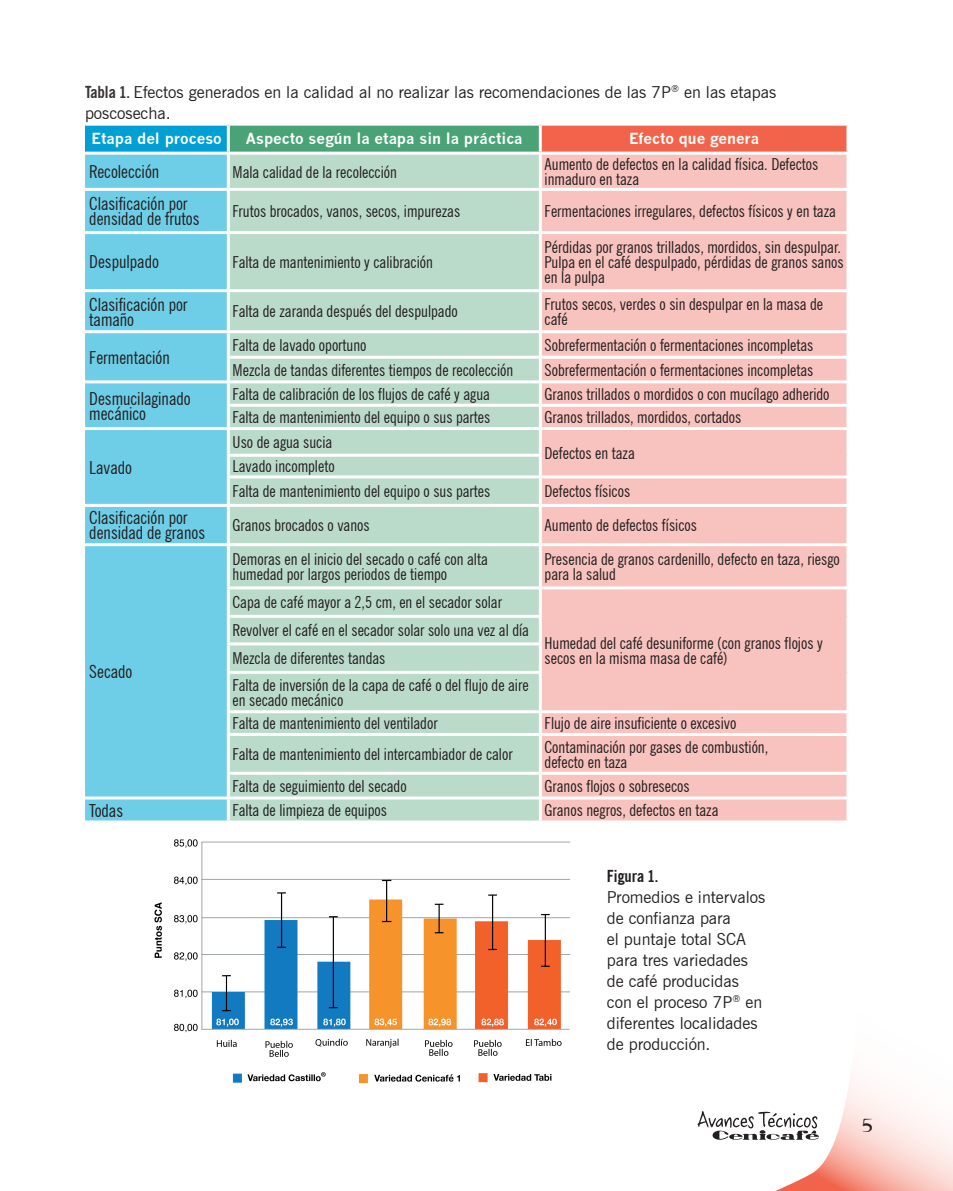
<style>
.page{position:relative;width:953px;height:1191px;background:#fff}
.page>*{position:absolute;margin:0;border:0;box-sizing:border-box;transform-origin:0 0}
.t1{font:condensed 18px/15px "News Gothic BT";color:#231f20}
.t2{font:18px "Aubrey";color:#231f20}
.t3{font:condensed 16.5px/15px "News Gothic BT";color:#231f20}
.t4{font:16.5px/21px "News Gothic BT";color:#231f20}
.t5{font:700 condensed 16.5px "News Gothic BT";color:#231f20}
.t6{font:700 15px "News Gothic";color:#fff}
.s1{font-weight:700;font-stretch:condensed;color:#393437}
</style>
<div class="page">
<img style="left:154px;top:839px;width:416px;height:245px">
<div style="left:85px;top:124px;width:143px;height:29px;background:#00a0d4"></div>
<div style="left:228px;top:124px;width:312px;height:29px;background:#4aa376"></div>
<div style="left:540px;top:124px;width:307px;height:29px;background:#f1644b"></div>
<div style="left:85px;top:155px;width:142px;height:665px;background:#6ecee7"></div>
<div style="left:230px;top:155px;width:308px;height:665px;background:#bbdbca"></div>
<div style="left:542px;top:155px;width:304px;height:665px;background:#f8c3be"></div>
<svg style="left:538px;top:155px;width:4px;height:33px"></svg>
<hr style="left:85px;top:188px;width:143px;height:3px;background:#fff">
<hr style="left:228px;top:188px;width:312px;height:3px;background:#fff">
<hr style="left:540px;top:188px;width:309px;height:3px;background:#fff">
<svg style="left:538px;top:191px;width:4px;height:40px"></svg>
<hr style="left:85px;top:231px;width:143px;height:3px;background:#fff">
<hr style="left:228px;top:231px;width:312px;height:3px;background:#fff">
<hr style="left:540px;top:231px;width:309px;height:3px;background:#fff">
<svg style="left:538px;top:234px;width:4px;height:55px"></svg>
<hr style="left:85px;top:289px;width:143px;height:3px;background:#fff">
<hr style="left:228px;top:289px;width:312px;height:3px;background:#fff">
<hr style="left:540px;top:289px;width:309px;height:3px;background:#fff">
<svg style="left:538px;top:292px;width:4px;height:38px"></svg>
<hr style="left:85px;top:330px;width:143px;height:3px;background:#fff">
<hr style="left:228px;top:330px;width:312px;height:3px;background:#fff">
<hr style="left:540px;top:330px;width:309px;height:3px;background:#fff">
<svg style="left:538px;top:333px;width:4px;height:23px"></svg>
<hr style="left:227px;top:356px;width:313px;height:3px;background:#fff">
<hr style="left:540px;top:356px;width:309px;height:3px;background:#fff">
<svg style="left:538px;top:359px;width:4px;height:21px"></svg>
<hr style="left:85px;top:380px;width:143px;height:3px;background:#fff">
<hr style="left:228px;top:380px;width:312px;height:3px;background:#fff">
<hr style="left:540px;top:380px;width:309px;height:3px;background:#fff">
<svg style="left:538px;top:383px;width:4px;height:21px"></svg>
<hr style="left:227px;top:404px;width:313px;height:3px;background:#fff">
<hr style="left:540px;top:404px;width:309px;height:3px;background:#fff">
<svg style="left:538px;top:407px;width:4px;height:20px"></svg>
<hr style="left:85px;top:427px;width:143px;height:3px;background:#fff">
<hr style="left:228px;top:427px;width:312px;height:3px;background:#fff">
<hr style="left:540px;top:427px;width:309px;height:3px;background:#fff">
<svg style="left:538px;top:430px;width:4px;height:24px"></svg>
<hr style="left:227px;top:454px;width:315px;height:3px;background:#fff">
<svg style="left:538px;top:457px;width:4px;height:18px"></svg>
<hr style="left:227px;top:475px;width:313px;height:3px;background:#fff">
<hr style="left:540px;top:475px;width:309px;height:3px;background:#fff">
<svg style="left:538px;top:478px;width:4px;height:26px"></svg>
<hr style="left:228px;top:504px;width:312px;height:3px;background:#fff">
<hr style="left:540px;top:504px;width:309px;height:3px;background:#fff">
<svg style="left:538px;top:507px;width:4px;height:36px"></svg>
<hr style="left:228px;top:543px;width:312px;height:3px;background:#fff">
<hr style="left:540px;top:543px;width:309px;height:3px;background:#fff">
<svg style="left:538px;top:546px;width:4px;height:40px"></svg>
<hr style="left:227px;top:586px;width:313px;height:3px;background:#fff">
<hr style="left:540px;top:586px;width:309px;height:3px;background:#fff">
<svg style="left:538px;top:589px;width:4px;height:26px"></svg>
<hr style="left:227px;top:615px;width:315px;height:3px;background:#fff">
<svg style="left:538px;top:618px;width:4px;height:24px"></svg>
<hr style="left:227px;top:642px;width:315px;height:3px;background:#fff">
<svg style="left:538px;top:645px;width:4px;height:26px"></svg>
<hr style="left:227px;top:671px;width:315px;height:3px;background:#fff">
<svg style="left:538px;top:674px;width:4px;height:36px"></svg>
<hr style="left:227px;top:710px;width:313px;height:3px;background:#fff">
<hr style="left:540px;top:710px;width:309px;height:3px;background:#fff">
<svg style="left:538px;top:713px;width:4px;height:20px"></svg>
<hr style="left:227px;top:733px;width:313px;height:3px;background:#fff">
<hr style="left:540px;top:733px;width:309px;height:3px;background:#fff">
<svg style="left:538px;top:736px;width:4px;height:35px"></svg>
<hr style="left:227px;top:771px;width:313px;height:3px;background:#fff">
<hr style="left:540px;top:771px;width:309px;height:3px;background:#fff">
<svg style="left:538px;top:774px;width:4px;height:22px"></svg>
<hr style="left:85px;top:504px;width:143px;height:3px;background:#fff">
<hr style="left:85px;top:543px;width:143px;height:3px;background:#fff">
<hr style="left:85px;top:796px;width:143px;height:3px;background:#fff">
<hr style="left:540px;top:796px;width:309px;height:3px;background:#fff">
<hr style="left:228px;top:796px;width:312px;height:3px;background:#fff">
<svg style="left:538px;top:799px;width:4px;height:21px"></svg>
<hr style="left:85px;top:123px;width:143px;height:3px;background:#fff">
<hr style="left:228px;top:123px;width:312px;height:3px;background:#fff">
<hr style="left:540px;top:123px;width:309px;height:3px;background:#fff">
<hr style="left:227px;top:126px;width:3px;height:26px;background:#fff">
<svg style="left:538px;top:126px;width:4px;height:26px"></svg>
<hr style="left:846px;top:126px;width:3px;height:26px;background:#fff">
<hr style="left:85px;top:152px;width:143px;height:3px;background:#fff">
<hr style="left:228px;top:152px;width:312px;height:3px;background:#fff">
<hr style="left:540px;top:152px;width:309px;height:3px;background:#fff">
<svg style="left:775px;top:617px;width:177px;height:574px"></svg>
<svg style="left:697px;top:1111px;width:122px;height:29px"></svg>
<p class="t4" style="left:85px;top:81px;width:692px"><span class="s1">Tabla 1.</span> Efectos generados en la calidad al no realizar las recomendaciones de las 7P<sup>®</sup> en las etapas poscosecha.</p>
<p class="t6" style="left:91px;top:130px;width:132px">Etapa del proceso</p>
<p class="t6" style="left:246px;top:130px;width:278px">Aspecto según la etapa sin la práctica</p>
<p class="t6" style="left:629px;top:130px;width:132px">Efecto que genera</p>
<p class="t1" style="left:89px;top:164px;width:71px">Recolección</p>
<p class="t3" style="left:232px;top:164px;width:166px">Mala calidad de la recolección</p>
<p class="t3" style="left:544px;top:156px;width:275px">Aumento de defectos en la calidad física. Defectos inmaduro en taza</p>
<p class="t1" style="left:89px;top:196px;width:112px">Clasificación por densidad de frutos</p>
<p class="t3" style="left:232px;top:204px;width:229px">Frutos brocados, vanos, secos, impurezas</p>
<p class="t3" style="left:544px;top:204px;width:293px">Fermentaciones irregulares, defectos físicos y en taza</p>
<p class="t1" style="left:89px;top:254px;width:71px">Despulpado</p>
<p class="t3" style="left:232px;top:254px;width:202px">Falta de mantenimiento y calibración</p>
<p class="t3" style="left:544px;top:239px;width:300px">Pérdidas por granos trillados, mordidos, sin despulpar.<br>Pulpa en el café despulpado, pérdidas de granos sanos en la pulpa</p>
<p class="t1" style="left:89px;top:296px;width:100px">Clasificación por tamaño</p>
<p class="t3" style="left:232px;top:304px;width:227px">Falta de zaranda después del despulpado</p>
<p class="t3" style="left:544px;top:296px;width:280px">Frutos secos, verdes o sin despulpar en la masa de café</p>
<p class="t1" style="left:89px;top:349px;width:82px">Fermentación</p>
<p class="t3" style="left:232px;top:337px;width:135px">Falta de lavado oportuno</p>
<p class="t3" style="left:544px;top:337px;width:270px">Sobrefermentación o fermentaciones incompletas</p>
<p class="t3" style="left:232px;top:362px;width:282px">Mezcla de tandas diferentes tiempos de recolección</p>
<p class="t3" style="left:544px;top:362px;width:270px">Sobrefermentación o fermentaciones incompletas</p>
<p class="t1" style="left:89px;top:390px;width:103px">Desmucilaginado mecánico</p>
<p class="t3" style="left:232px;top:386px;width:259px">Falta de calibración de los flujos de café y agua</p>
<p class="t3" style="left:544px;top:386px;width:286px">Granos trillados o mordidos o con mucílago adherido</p>
<p class="t3" style="left:232px;top:409px;width:259px">Falta de mantenimiento del equipo o sus partes</p>
<p class="t3" style="left:544px;top:409px;width:198px">Granos trillados, mordidos, cortados</p>
<p class="t1" style="left:89px;top:460px;width:44px">Lavado</p>
<p class="t3" style="left:232px;top:434px;width:101px">Uso de agua sucia</p>
<p class="t3" style="left:232px;top:454px;width:259px;line-height:25px">Lavado incompleto<br>Falta de mantenimiento del equipo o sus partes</p>
<p class="t3" style="left:544px;top:445px;width:92px">Defectos en taza</p>
<p class="t3" style="left:544px;top:484px;width:87px">Defectos físicos</p>
<p class="t1" style="left:89px;top:510px;width:117px">Clasificación por densidad de granos</p>
<p class="t3" style="left:232px;top:518px;width:139px">Granos brocados o vanos</p>
<p class="t3" style="left:544px;top:518px;width:154px">Aumento de defectos físicos</p>
<p class="t1" style="left:89px;top:664px;width:45px">Secado</p>
<p class="t3" style="left:232px;top:551px;width:257px">Demoras en el inicio del secado o café con alta humedad por largos periodos de tiempo</p>
<p class="t3" style="left:544px;top:551px;width:297px">Presencia de granos cardenillo, defecto en taza, riesgo para la salud</p>
<p class="t3" style="left:232px;top:595px;width:271px">Capa de café mayor a 2,5 cm, en el secador solar</p>
<p class="t3" style="left:544px;top:635px;width:280px">Humedad del café desuniforme (con granos flojos y secos en la misma masa de café)</p>
<p class="t3" style="left:232px;top:616px;width:298px;line-height:28px">Revolver el café en el secador solar solo una vez al día<br>Mezcla de diferentes tandas</p>
<p class="t3" style="left:232px;top:677px;width:297px">Falta de inversión de la capa de café o del flujo de aire en secado mecánico</p>
<p class="t3" style="left:232px;top:716px;width:207px">Falta de mantenimiento del ventilador</p>
<p class="t3" style="left:544px;top:716px;width:193px">Flujo de aire insuficiente o excesivo</p>
<p class="t3" style="left:232px;top:746px;width:282px">Falta de mantenimiento del intercambiador de calor</p>
<p class="t3" style="left:544px;top:739px;width:225px">Contaminación por gases de combustión, defecto en taza</p>
<p class="t3" style="left:232px;top:778px;width:176px">Falta de seguimiento del secado</p>
<p class="t3" style="left:544px;top:778px;width:147px">Granos flojos o sobresecos</p>
<p class="t1" style="left:89px;top:802px;width:35px">Todas</p>
<p class="t3" style="left:232px;top:802px;width:156px">Falta de limpieza de equipos</p>
<p class="t3" style="left:544px;top:802px;width:175px">Granos negros, defectos en taza</p>
<p class="t5" style="left:607px;top:865px;width:53px">Figura 1.</p>
<p class="t4" style="left:607px;top:886px;width:160px">Promedios e intervalos de confianza para<br>el puntaje total SCA para tres variedades de café producidas con el proceso 7P<sup>®</sup> en diferentes localidades de producción.</p>
<p class="t2" style="left:862px;top:1115px;width:12px">5</p>
</div>
